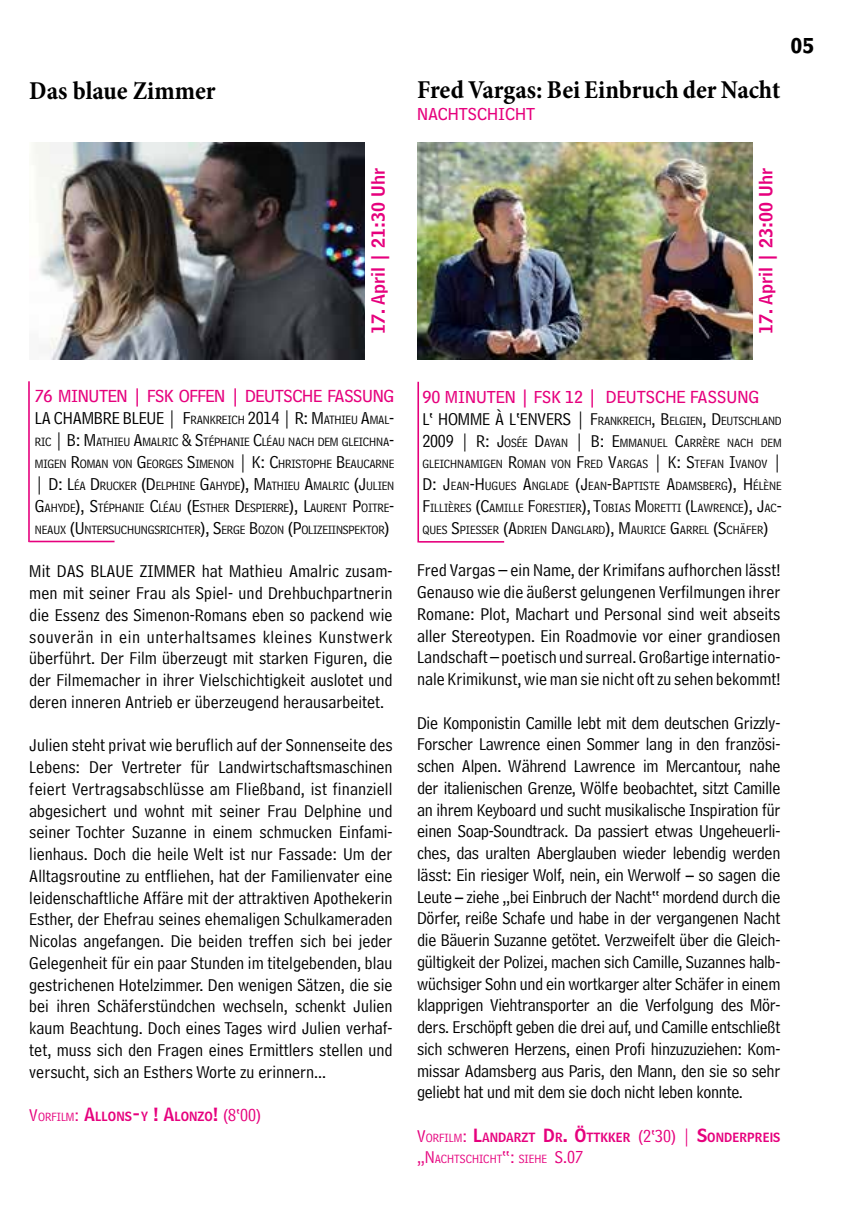
<style>
.page{position:relative;width:857px;height:1225px;background:#fff}
.page>*{position:absolute;margin:0;border:0;box-sizing:border-box;transform-origin:0 0}
.t1{font:700 condensed 26px "Minion Pro";color:#000}
.t2{font:18.2px "Bell Centennial Sub Caption";letter-spacing:-.02em;color:#e6007d}
.t3{font:18.2px "Bell Centennial Sub Caption";color:#e6007d}
.t4{font:18.2px "Bell Centennial Address";color:#000}
.t5{font:18px/21.8px "Bell Centennial Address";color:#000;text-align:justify}
.t6{font:18px "Bell Centennial Name And Number";color:#e6007d}
.t7{font:18px "Bell Centennial Address";color:#000}
.t8{font:18px "Bell Centennial Sub Caption";color:#e6007d}
.t9{font:18px "Bell Centennial Bold Listing";color:#000}
.t10{font:12.8px/22px "Bell Centennial Address";letter-spacing:-.015em;color:#000;text-align:justify}
.t11{font:12.6px/21.8px "Bell Centennial Address";color:#000;text-align:justify}
.t12{font:12.6px "Bell Centennial Name And Number";color:#e6007d}
.t13{font:12.6px "Bell Centennial Address";color:#e6007d}
.s1{font-size:18.2px}
.s2{font-family:"Bell Centennial Address";font-size:18px}
.s3{font-family:"Bell Centennial Address"}
.s4{font-size:18px}
.s5{font-family:"Arial Narrow"}
</style>
<div class="page">
<hr style="left:28px;top:381px;width:2px;height:161px;background:#e6007d">
<img style="left:33px;top:142px;width:331px;height:218px">
<hr style="left:29px;top:541px;width:85px;height:1px;background:#e6007d">
<hr style="left:417px;top:382px;width:2px;height:160px;background:#e6007d">
<img style="left:417px;top:142px;width:335px;height:218px">
<hr style="left:419px;top:541px;width:85px;height:1px;background:#e6007d">
<h1 class="t1" style="left:29px;top:73px;width:188px">Das blaue Zimmer</h1>
<p class="t6" style="left:366px;top:334px;width:168px;rotate:-90deg">17. April | 21:30 Uhr</p>
<p class="t2" style="left:35px;top:385px;width:361px">76 MINUTEN | FSK OFFEN | DEUTSCHE FASSUNG</p>
<p class="t4" style="left:35px;top:407px;width:39px">LA CHAMBRE</p>
<p class="t4" style="left:123px;top:407px;width:9px">BLEUE</p>
<p class="t10" style="left:35px;top:409px;width:361px;text-indent:132px"><span class="s1">| F</span>RANKREICH <span class="s1">2014 | R: M</span>ATHIEU <span class="s1">A</span>MAL<span class="s1">-</span>RIC <span class="s1">| B: M</span>ATHIEU <span class="s1">A</span>MALRIC <span class="s1">&amp; S</span>TÉPHANIE <span class="s1">C</span>LÉAU NACH DEM GLEICHNA<span class="s1">-</span>MIGEN <span class="s1">R</span>OMAN VON <span class="s1">G</span>EORGES <span class="s1">S</span>IMENON <span class="s1">| K: C</span>HRISTOPHE <span class="s1">B</span> EAUCARNE <span class="s1">| D: L</span>ÉA <span class="s1">D</span>RUCKER <span class="s1">(D</span> ELPHINE <span class="s1">G</span>AHYDE<span class="s1">), M</span>ATHIEU <span class="s1">A</span>MALRIC <span class="s1">(J</span>ULIEN <span class="s1">G</span>AHYDE<span class="s1">), S</span>TÉPHANIE <span class="s1">C</span>LÉAU <span class="s1">(E</span>STHER <span class="s1">D</span> ESPIERRE<span class="s1">), L</span>AURENT <span class="s1">P</span>OITRE<span class="s1">-</span>NEAUX <span class="s1">(U</span> NTERSUCHUNGSRICHTER<span class="s1">), S</span>ERGE <span class="s1">B</span>OZON <span class="s1">(P</span>OLIZEIINSPEKTOR<span class="s1">)</span></p>
<p class="t5" style="left:29px;top:560px;width:364px">Mit DAS BLAUE ZIMMER hat Mathieu Amalric zusam&shy;men mit seiner Frau als Spiel- und Drehbuchpartnerin die Essenz des Simenon-Romans eben so packend wie souverän in ein unterhaltsames kleines Kunstwerk überführt. Der Film überzeugt mit starken Figuren, die der Filmemacher in ihrer Vielschichtigkeit auslotet und deren inneren Antrieb er überzeugend herausarbeitet.</p>
<p class="t5" style="left:29px;top:734px;width:364px">Julien steht privat wie beruflich auf der Sonnenseite des Lebens: Der Vertreter für Landwirtschaftsmaschinen feiert Vertragsabschlüsse am Fließband, ist finanziell abgesichert und wohnt mit seiner Frau Delphine und seiner Tochter Suzanne in einem schmucken Einfami&shy;lienhaus. Doch die heile Welt ist nur Fassade: Um der Alltagsroutine zu entfliehen, hat der Familienvater eine leidenschaftliche Affäre mit der attraktiven Apothekerin Esther, der Ehefrau seines ehemaligen Schulkameraden Nicolas angefangen. Die beiden treffen sich bei jeder Gelegenheit für ein paar Stunden im titelgebenden, blau gestrichenen Hotelzimmer. Den wenigen Sätzen, die sie bei ihren Schäferstündchen wechseln, schenkt Julien kaum Beachtung. Doch eines Tages wird Julien verhaf&shy;tet, muss sich den Fragen eines Ermittlers stellen und versucht, sich an Esthers Worte zu erinnern...</p>
<p class="t12" style="left:29px;top:1108px;width:233px"><span class="s2">V</span><span class="s3">ORFILM</span><span class="s2">:</span> <span class="s4">A</span>LLONS<span class="s4">-</span>Y <span class="s4">! A</span>LONZO<span class="s4">!</span> <span class="s2">(8‘00)</span></p>
<h1 class="t1" style="left:417px;top:72px;width:364px">Fred Vargas: Bei Einbruch der Nacht</h1>
<p class="t8" style="left:417px;top:103px;width:119px">NACHTSCHICHT</p>
<p class="t9" style="left:790px;top:33px;width:26px">05</p>
<p class="t6" style="left:754px;top:334px;width:168px;rotate:-90deg">17. April | 23:00 Uhr</p>
<p class="t3" style="left:422px;top:386px;width:338px"><span class="s4">90 MINUTEN | FSK 12</span> | DEUTSCHE FASSUNG</p>
<p class="t7" style="left:422px;top:408px;width:27px">L‘ HOMME</p>
<p class="t7" style="left:495px;top:408px;width:34px">À L‘ENVERS</p>
<p class="t11" style="left:422px;top:410px;width:361px;text-indent:154px"><span class="s4">| F</span>RANKREICH<span class="s4">, B</span> ELGIEN<span class="s4">, D</span> EUTSCHLAND <span class="s4">2009 | R: J</span>OSÉE <span class="s4">D</span>AYAN <span class="s4">| B: E</span>MMANUEL <span class="s4">C</span>ARRÈRE NACH DEM GLEICHNAMIGEN <span class="s4">R</span>OMAN VON <span class="s4">F</span>RED <span class="s4">V</span>ARGAS <span class="s4">| K: S</span>TEFAN <span class="s4">I</span>VANOV <span class="s4">| D: J</span>EAN<span class="s4">-H</span> UGUES <span class="s4">A</span>NGLADE <span class="s4">(J</span>EAN<span class="s4">-B</span>APTISTE <span class="s4">A</span>DAMSBERG<span class="s4">), H</span> ÉLÈNE <span class="s4">F</span>ILLIÈRES <span class="s4">(C</span>AMILLE <span class="s4">F</span>ORESTIER<span class="s4">), T</span>OBIAS <span class="s4">M</span> ORETTI <span class="s4">(L</span>AWRENCE<span class="s4">), J</span>AC<span class="s4">-</span>QUES <span class="s4">S</span>PIESSER <span class="s4">(A</span>DRIEN <span class="s4">D</span>ANGLARD<span class="s4">), M</span>AURICE <span class="s4">G</span>ARREL <span class="s4">(S</span>CHÄFER<span class="s4">)</span></p>
<p class="t5" style="left:417px;top:559px;width:364px">Fred Vargas – ein Name, der Krimifans aufhorchen lässt!<br>Genauso wie die äußerst gelungenen Verfilmungen ihrer Romane: Plot, Machart und Personal sind weit abseits aller Stereotypen. Ein Roadmovie vor einer grandiosen Landschaft – poetisch und surreal. Großartige internatio&shy;nale Krimikunst, wie man sie nicht oft zu sehen bekommt!</p>
<p class="t5" style="left:417px;top:711px;width:364px">Die Komponistin Camille lebt mit dem deutschen Grizzly-Forscher Lawrence einen Sommer lang in den französi&shy;schen Alpen. Während Lawrence im Mercantour, nahe der italienischen Grenze, Wölfe beobachtet, sitzt Camille an ihrem Keyboard und sucht musikalische Inspiration für einen Soap-Soundtrack. Da passiert etwas Ungeheuerli&shy;ches, das uralten Aberglauben wieder lebendig werden lässt: Ein riesiger Wolf, nein, ein Werwolf <span class="s5">–</span> so sagen die Leute <span class="s5">–</span> ziehe „bei Einbruch der Nacht“ mordend durch die Dörfer, reiße Schafe und habe in der vergangenen Nacht die Bäuerin Suzanne getötet. Verzweifelt über die Gleich&shy;gültigkeit der Polizei, machen sich Camille, Suzannes halb&shy;wüchsiger Sohn und ein wortkarger alter Schäfer in einem klapprigen Viehtransporter an die Verfolgung des Mör&shy;ders. Erschöpft geben die drei auf, und Camille entschließt sich schweren Herzens, einen Profi hinzuzuziehen: Kom&shy;missar Adamsberg aus Paris, den Mann, den sie so sehr geliebt hat und mit dem sie doch nicht leben konnte.</p>
<p class="t12" style="left:417px;top:1129px;width:364px"><span class="s2">V</span><span class="s3">ORFILM</span><span class="s2">:</span> <span class="s4">L</span>ANDARZT <span class="s4">D</span> R<span class="s4">. Ö</span>TTKKER <span class="s2">(2‘30) |</span> <span class="s4">S</span>ONDERPREIS</p>
<p class="t13" style="left:417px;top:1152px;width:167px"><span class="s4">„N</span> ACHTSCHICHT<span class="s4">“:</span> SIEHE <span class="s4">S.07</span></p>
</div>
